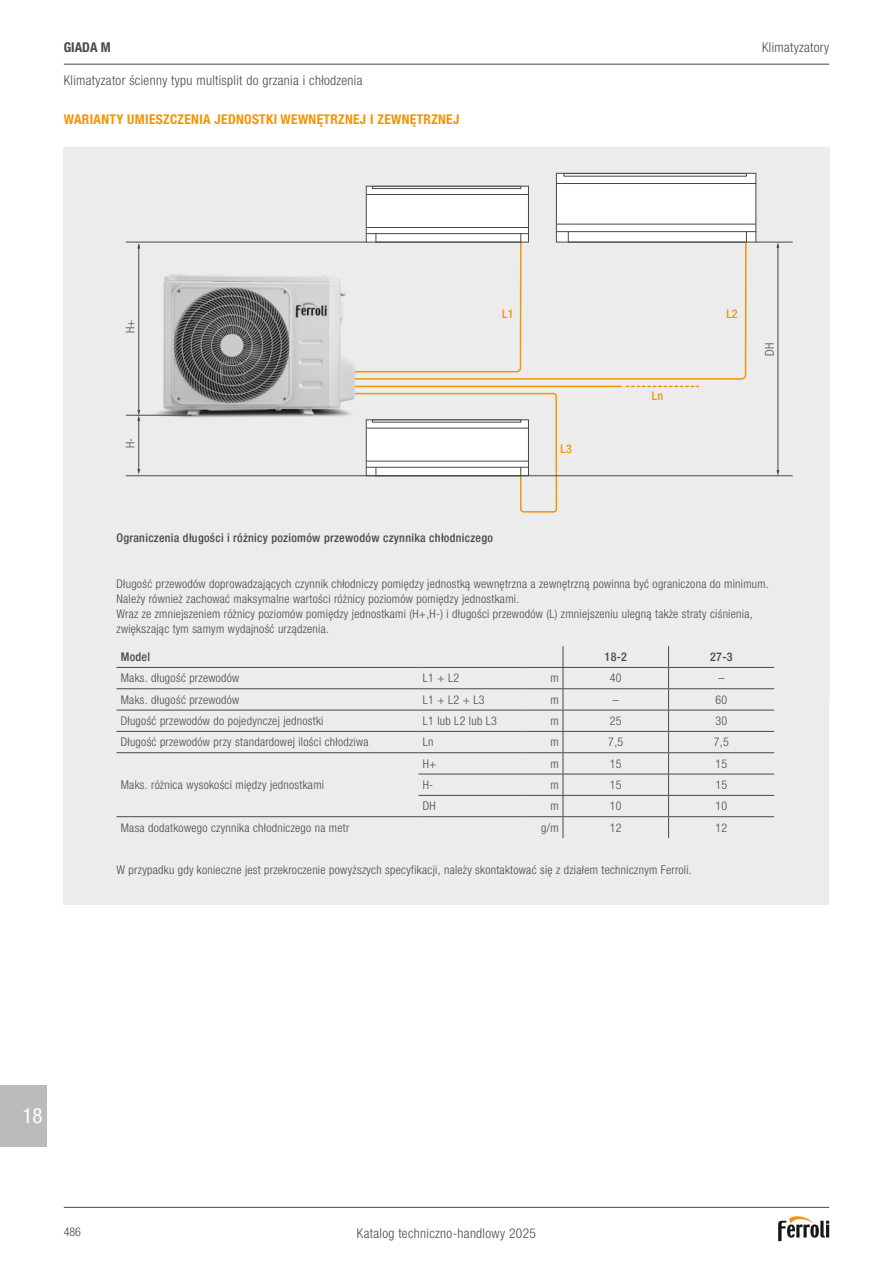
<style>
.page{position:relative;width:893px;height:1263px;background:#fff}
.page>*{position:absolute;margin:0;border:0;box-sizing:border-box;transform-origin:0 0}
.t1{font:condensed 21px "Helvetica Neue LTW1 G";color:#fff}
.t2{font:300 condensed 13.5px "Helvetica Neue LTW1 G";letter-spacing:.025em;color:#484846}
.t3{font:700 condensed 13.5px "Helvetica Neue LTW1 G";letter-spacing:.025em;color:#f39507}
.t4{font:700 condensed 13.5px "Helvetica Neue LTW1 G";color:#484846}
.t5{font:300 condensed 12px/15px "Helvetica Neue LTW1 G";letter-spacing:.025em;color:#484846}
.t6{font:500 condensed 12px "Helvetica Neue LTW1 G";letter-spacing:.025em;color:#484846}
.t7{font:500 condensed 12px "Helvetica Neue LTW1 G";letter-spacing:.02em;color:#f39507}
</style>
<div class="page">
<hr style="left:64px;top:1207px;width:765px;height:1px;background:#484846">
<svg style="left:778px;top:1216px;width:51px;height:25px"></svg>
<hr style="left:64px;top:64px;width:765px;height:1px;background:#484846">
<div style="left:0;top:1085px;width:47px;height:61px;background:#bbb"></div>
<div style="left:64px;top:147px;width:765px;height:757px;background:#ececec"></div>
<hr style="left:778px;top:247px;width:1px;height:224px;background:#484846">
<hr style="left:756px;top:242px;width:37px;height:1px;background:#484846">
<hr style="left:138px;top:418px;width:1px;height:51px;background:#484846">
<svg style="left:137px;top:469px;width:3px;height:6px"></svg>
<svg style="left:776px;top:470px;width:3px;height:5px"></svg>
<svg style="left:776px;top:242px;width:3px;height:6px"></svg>
<img style="left:125px;top:241px;width:229px;height:222px">
<div style="left:556px;top:173px;width:200px;height:69px;background:#fff"></div>
<div style="left:564px;top:173px;width:183px;height:4px;border:1px solid #484846"></div>
<hr style="left:557px;top:231px;width:199px;height:1px;background:#484846">
<hr style="left:556px;top:183px;width:200px;height:1px;background:#484846">
<hr style="left:556px;top:224px;width:200px;height:1px;background:#484846">
<svg style="left:558px;top:241px;width:189px;height:457px"></svg>
<hr style="left:356px;top:386px;width:265px;height:1px;background:#f39507">
<svg style="left:626px;top:386px;width:72px;height:1px"></svg>
<svg style="left:354px;top:172px;width:204px;height:518px"></svg>
<div style="left:366px;top:420px;width:162px;height:56px;background:#fff"></div>
<div style="left:366px;top:419px;width:163px;height:57px;border:1px solid #484846"></div>
<hr style="left:366px;top:467px;width:162px;height:1px;background:#484846">
<hr style="left:366px;top:428px;width:162px;height:1px;background:#484846">
<hr style="left:366px;top:461px;width:162px;height:1px;background:#484846">
<div style="left:366px;top:186px;width:162px;height:56px;background:#fff"></div>
<div style="left:366px;top:186px;width:163px;height:56px;border:1px solid #484846"></div>
<div style="left:372px;top:186px;width:149px;height:3px;border:1px solid #484846"></div>
<hr style="left:366px;top:233px;width:162px;height:1px;background:#484846">
<hr style="left:366px;top:194px;width:162px;height:1px;background:#484846">
<hr style="left:366px;top:227px;width:162px;height:1px;background:#484846">
<svg style="left:354px;top:234px;width:168px;height:139px"></svg>
<hr style="left:126px;top:475px;width:667px;height:1px;background:#484846">
<hr style="left:126px;top:415px;width:66px;height:1px;background:#484846">
<hr style="left:117px;top:667px;width:301px;height:1px;background:#484846">
<hr style="left:418px;top:667px;width:107px;height:1px;background:#484846">
<hr style="left:525px;top:667px;width:38px;height:1px;background:#484846">
<hr style="left:563px;top:667px;width:106px;height:1px;background:#484846">
<hr style="left:669px;top:667px;width:105px;height:1px;background:#484846">
<hr style="left:117px;top:688px;width:301px;height:1px;background:#484846">
<hr style="left:418px;top:688px;width:107px;height:1px;background:#484846">
<hr style="left:525px;top:688px;width:38px;height:1px;background:#484846">
<hr style="left:563px;top:688px;width:106px;height:1px;background:#484846">
<hr style="left:669px;top:688px;width:105px;height:1px;background:#484846">
<hr style="left:117px;top:710px;width:301px;height:1px;background:#484846">
<hr style="left:418px;top:710px;width:107px;height:1px;background:#484846">
<hr style="left:525px;top:710px;width:38px;height:1px;background:#484846">
<hr style="left:563px;top:710px;width:106px;height:1px;background:#484846">
<hr style="left:669px;top:710px;width:105px;height:1px;background:#484846">
<hr style="left:117px;top:731px;width:301px;height:1px;background:#484846">
<hr style="left:418px;top:731px;width:107px;height:1px;background:#484846">
<hr style="left:525px;top:731px;width:38px;height:1px;background:#484846">
<hr style="left:563px;top:731px;width:106px;height:1px;background:#484846">
<hr style="left:669px;top:731px;width:105px;height:1px;background:#484846">
<hr style="left:117px;top:752px;width:301px;height:1px;background:#484846">
<hr style="left:418px;top:752px;width:107px;height:1px;background:#484846">
<hr style="left:525px;top:752px;width:38px;height:1px;background:#484846">
<hr style="left:563px;top:752px;width:106px;height:1px;background:#484846">
<hr style="left:669px;top:752px;width:105px;height:1px;background:#484846">
<hr style="left:418px;top:774px;width:107px;height:1px;background:#484846">
<hr style="left:525px;top:774px;width:38px;height:1px;background:#484846">
<hr style="left:563px;top:774px;width:106px;height:1px;background:#484846">
<hr style="left:669px;top:774px;width:105px;height:1px;background:#484846">
<hr style="left:418px;top:795px;width:107px;height:1px;background:#484846">
<hr style="left:525px;top:795px;width:38px;height:1px;background:#484846">
<hr style="left:563px;top:795px;width:106px;height:1px;background:#484846">
<hr style="left:669px;top:795px;width:105px;height:1px;background:#484846">
<hr style="left:117px;top:816px;width:301px;height:1px;background:#484846">
<hr style="left:418px;top:816px;width:107px;height:1px;background:#484846">
<hr style="left:525px;top:816px;width:38px;height:1px;background:#484846">
<hr style="left:563px;top:816px;width:106px;height:1px;background:#484846">
<hr style="left:669px;top:816px;width:105px;height:1px;background:#484846">
<svg style="left:563px;top:646px;width:1px;height:192px"></svg>
<svg style="left:668px;top:646px;width:1px;height:192px"></svg>
<p class="t4" style="left:64px;top:39px;width:48px">GIADA M</p>
<p class="t2" style="left:64px;top:72px;width:300px">Klimatyzator ścienny typu multisplit do grzania i chłodzenia</p>
<p class="t3" style="left:64px;top:112px;width:397px">WARIANTY UMIESZCZENIA JEDNOSTKI WEWNĘTRZNEJ I ZEWNĘTRZNEJ</p>
<p class="t5" style="left:123px;top:333px;width:15px;rotate:-90deg">H+</p>
<p class="t7" style="left:502px;top:306px;width:13px">L1</p>
<p class="t5" style="left:123px;top:448px;width:12px;rotate:-90deg">H-</p>
<p class="t6" style="left:116px;top:530px;width:378px">Ograniczenia długości i różnicy poziomów przewodów czynnika chłodniczego</p>
<p class="t7" style="left:560px;top:441px;width:13px">L3</p>
<p class="t2" style="left:762px;top:40px;width:69px">Klimatyzatory</p>
<p class="t7" style="left:652px;top:388px;width:13px">Ln</p>
<p class="t7" style="left:726px;top:306px;width:13px">L2</p>
<p class="t5" style="left:762px;top:356px;width:14px;rotate:-90deg">DH</p>
<p class="t5" style="left:116px;top:577px;width:654px">Długość przewodów doprowadzających czynnik chłodniczy pomiędzy jednostką wewnętrzna a zewnętrzną powinna być ograniczona do minimum.<br>Należy również zachować maksymalne wartości różnicy poziomów pomiędzy jednostkami.<br>Wraz ze zmniejszeniem różnicy poziomów pomiędzy jednostkami (H+,H-) i długości przewodów (L) zmniejszeniu ulegną także straty ciśnienia, zwiększając tym samym wydajność urządzenia.</p>
<p class="t6" style="left:121px;top:649px;width:31px">Model</p>
<p class="t6" style="left:605px;top:649px;width:24px">18-2</p>
<p class="t6" style="left:710px;top:649px;width:24px">27-3</p>
<p class="t5" style="left:121px;top:671px;width:120px">Maks. długość przewodów</p>
<p class="t5" style="left:423px;top:671px;width:38px">L1 + L2</p>
<p class="t5" style="left:550px;top:671px;width:10px">m</p>
<p class="t5" style="left:610px;top:671px;width:13px">40</p>
<p class="t5" style="left:718px;top:671px;width:7px">–</p>
<p class="t5" style="left:121px;top:692px;width:120px">Maks. długość przewodów</p>
<p class="t5" style="left:423px;top:692px;width:63px">L1 + L2 + L3</p>
<p class="t5" style="left:550px;top:692px;width:10px">m</p>
<p class="t5" style="left:613px;top:692px;width:7px">–</p>
<p class="t5" style="left:715px;top:692px;width:13px">60</p>
<p class="t5" style="left:121px;top:713px;width:204px">Długość przewodów do pojedynczej jednostki</p>
<p class="t5" style="left:423px;top:713px;width:76px">L1 lub L2 lub L3</p>
<p class="t5" style="left:550px;top:713px;width:10px">m</p>
<p class="t5" style="left:610px;top:713px;width:13px">25</p>
<p class="t5" style="left:715px;top:713px;width:13px">30</p>
<p class="t5" style="left:121px;top:735px;width:249px">Długość przewodów przy standardowej ilości chłodziwa</p>
<p class="t5" style="left:423px;top:735px;width:12px">Ln</p>
<p class="t5" style="left:550px;top:735px;width:10px">m</p>
<p class="t5" style="left:608px;top:735px;width:16px">7,5</p>
<p class="t5" style="left:714px;top:735px;width:16px">7,5</p>
<p class="t5" style="left:121px;top:777px;width:205px">Maks. różnica wysokości między jednostkami</p>
<p class="t5" style="left:423px;top:756px;width:15px">H+</p>
<p class="t5" style="left:550px;top:756px;width:10px">m</p>
<p class="t5" style="left:610px;top:756px;width:13px">15</p>
<p class="t5" style="left:715px;top:756px;width:13px">15</p>
<p class="t5" style="left:423px;top:777px;width:12px">H-</p>
<p class="t5" style="left:550px;top:777px;width:10px">m</p>
<p class="t5" style="left:610px;top:777px;width:13px">15</p>
<p class="t5" style="left:715px;top:777px;width:13px">15</p>
<p class="t5" style="left:423px;top:799px;width:14px">DH</p>
<p class="t5" style="left:550px;top:799px;width:10px">m</p>
<p class="t5" style="left:610px;top:799px;width:13px">10</p>
<p class="t5" style="left:715px;top:799px;width:13px">10</p>
<p class="t5" style="left:121px;top:820px;width:230px">Masa dodatkowego czynnika chłodniczego na metr</p>
<p class="t5" style="left:541px;top:820px;width:19px">g/m</p>
<p class="t5" style="left:610px;top:820px;width:13px">12</p>
<p class="t5" style="left:715px;top:820px;width:13px">12</p>
<p class="t5" style="left:116px;top:862px;width:577px">W przypadku gdy konieczne jest przekroczenie powyższych specyfikacji, należy skontaktować się z działem technicznym Ferroli.</p>
<h1 class="t1" style="left:22px;top:1103px;width:22px">18</h1>
<p class="t5" style="left:64px;top:1225px;width:19px">486</p>
<p class="t2" style="left:357px;top:1225px;width:181px">Katalog techniczno-handlowy 2025</p>
</div>
